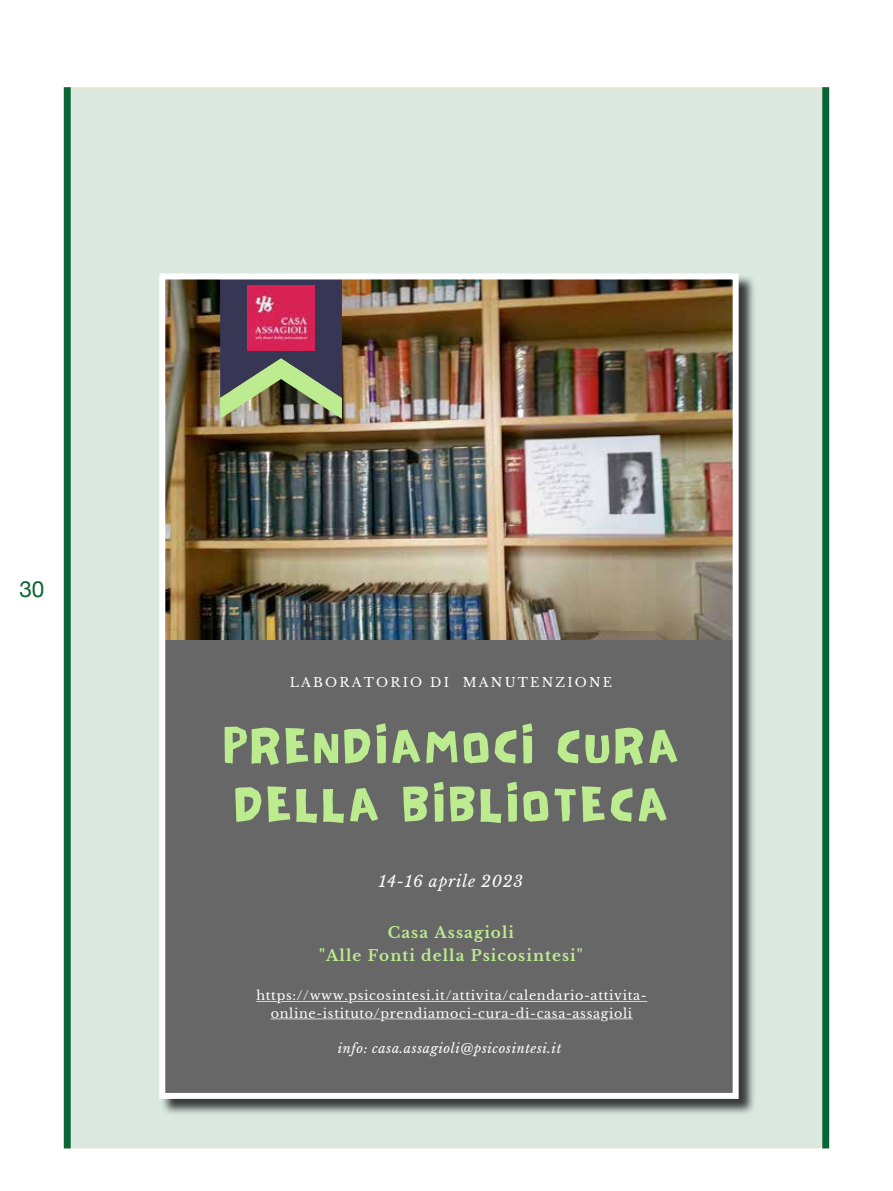
<style>
.page{position:relative;width:893px;height:1191px;background:#fff}
.page>*{position:absolute;margin:0;border:0;box-sizing:border-box;transform-origin:0 0}
.t1{font:54.6px/58.3px "NF PAGKAKI Regular";letter-spacing:.05em;color:#bceb90}
.t2{font:22.5px "Helvetica Neue";color:#0a6433}
.t3{font:italic 15.6px "Libre Baskerville";letter-spacing:.05em;color:#fff}
.t4{font:700 15.3px/23px "Libre Baskerville";letter-spacing:.07em;color:#bceb90;text-align:center}
.t5{font:12.75px/17.5px "Libre Baskerville";letter-spacing:.05em;color:#fff;text-align:center}
.t6{font:italic 12.75px "Libre Baskerville";letter-spacing:.05em;color:#fff}
.t7{font:12.75px "Libre Baskerville";letter-spacing:.17em;color:#fff}
</style>
<div class="page">
<div style="left:67px;top:87px;width:759px;height:1061px;background:#dae8e0;border:2px solid #f5e2ca"></div>
<div style="left:822px;top:87px;width:7px;height:1061px;background:#0a6433"></div>
<div style="left:64px;top:87px;width:7px;height:1061px;background:#0a6433"></div>
<div style="left:160px;top:274px;width:596px;height:841px;background:#000;opacity:.75"></div>
<div style="left:162px;top:639px;width:574px;height:456px;background:#676767"></div>
<img style="left:166px;top:280px;width:566px;height:359px">
<svg style="left:220px;top:280px;width:122px;height:139px;background:#5e6461"></svg>
<img style="left:247px;top:286px;width:68px;height:65px">
<hr style="left:352px;top:1001px;width:295px;height:1px;background:#fff">
<hr style="left:281px;top:1001px;width:67px;height:1px;background:#fff">
<svg style="left:256px;top:1001px;width:21px;height:1px"></svg>
<svg style="left:609px;top:1018px;width:24px;height:1px"></svg>
<hr style="left:384px;top:1018px;width:216px;height:1px;background:#fff">
<hr style="left:271px;top:1018px;width:110px;height:1px;background:#fff">
<div style="left:159px;top:273px;width:580px;height:826px;border:6px solid #fff"></div>
<h2 class="t2" style="left:19px;top:573px;width:27px">30</h2>
<p class="t7" style="left:290px;top:674px;width:324px">LABORATORIO DI MANUTENZIONE</p>
<h1 class="t1" style="left:223px;top:715px;width:457px">PRENDIAMOCI CURA<br>DELLA BIBLIOTECA</h1>
<p class="t3" style="left:379px;top:871px;width:146px">14-16 aprile 2023</p>
<p class="t4" style="left:319px;top:921px;width:265px">Casa Assagioli<br>"Alle Fonti della Psicosintesi"</p>
<p class="t5" style="left:256px;top:987px;width:392px">https://www.psicosintesi.it/attivita/calendario-attivita&shy;online-istituto/prendiamoci-cura-di-casa-assagioli</p>
<p class="t6" style="left:338px;top:1040px;width:225px">info: casa.assagioli@psicosintesi.it</p>
</div>
